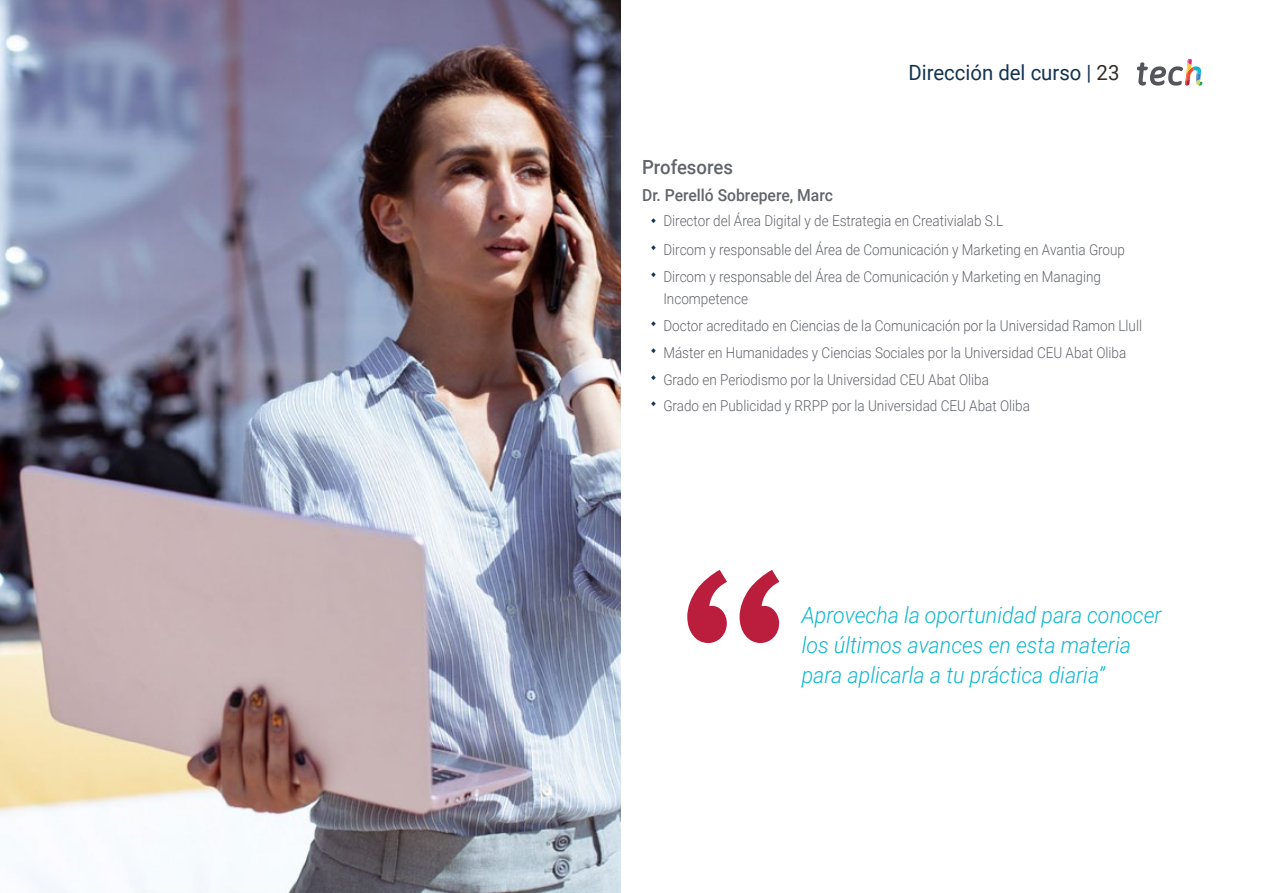
<style>
.page{position:relative;width:1263px;height:893px;background:#fff}
.page>*{position:absolute;margin:0;border:0;box-sizing:border-box;transform-origin:0 0}
.t1{font:italic 300 22.5px/30px "Roboto";color:#0fb6cf;scale:.95 1}
.t2{font:21px "Roboto";color:#123352}
.t3{font:500 19.5px "Roboto";color:#61646a;scale:.95 1}
.t4{font:500 16.5px "Roboto";color:#61646a;scale:.95 1}
.t5{font:300 15px/26.7px "Roboto";color:#61646a;scale:.9 1}
.s1{color:#312e20}
</style>
<div class="page">
<img style="left:0;top:0;width:621px;height:893px">
<svg style="left:1137px;top:59px;width:65px;height:27px"></svg>
<svg style="left:687px;top:570px;width:92px;height:73px"></svg>
<h3 class="t3" style="left:642px;top:154px;width:97px">Profesores</h3>
<h2 class="t2" style="left:908px;top:57px;width:213px">Dirección del curso | <span class="s1">23</span></h2>
<p class="t4" style="left:642px;top:184px;width:202px">Dr. Perelló Sobrepere, Marc</p>
<p class="t5" style="left:663px;top:206px;width:514px;line-height:29px">Director del Área Digital y de Estrategia en Creativialab S.L<br>Dircom y responsable del Área de Comunicación y Marketing en Avantia Group</p>
<p class="t5" style="left:663px;top:265px;width:488px;line-height:22.5px">Dircom y responsable del Área de Comunicación y Marketing en Managing<br>Incompetence</p>
<p class="t5" style="left:663px;top:312px;width:533px">Doctor acreditado en Ciencias de la Comunicación por la Universidad Ramon Llull Máster en Humanidades y Ciencias Sociales por la Universidad CEU Abat Oliba Grado en Periodismo por la Universidad CEU Abat Oliba<br>Grado en Publicidad y RRPP por la Universidad CEU Abat Oliba</p>
<h1 class="t1" style="left:802px;top:599px;width:380px">Aprovecha la oportunidad para conocer los últimos avances en esta materia para aplicarla a tu práctica diaria”</h1>
</div>
